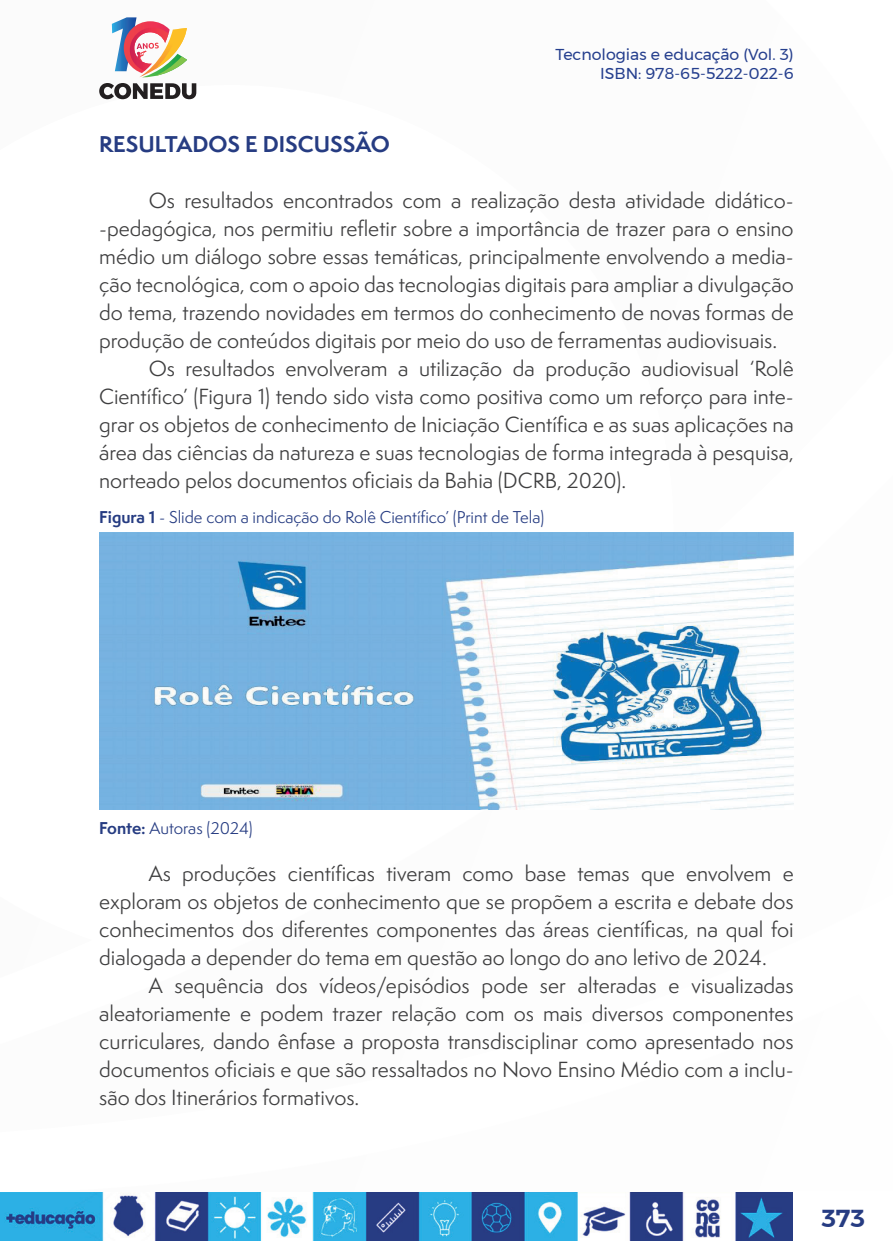
<style>
.page{position:relative;width:893px;height:1241px;background:#fff}
.page>*{position:absolute;margin:0;border:0;box-sizing:border-box;transform-origin:0 0}
.t1{font:600 24.5px "Montserrat";color:#263c82}
._8_SUBTÍTULO{font:700 21px "Semplicita Pro";color:#263c82}
._7_CORPO{font:20.12px/28px "Semplicita Pro";color:#3e3e3f;text-align:justify}
._9_LEGENDAS{font:15.75px "Semplicita Pro";color:#263c82}
.t2{font:15.75px/18.9px "Montserrat";color:#253f8e;text-align:right}
._13_FONTES{font:15.75px "Semplicita Pro";color:#263c82}
.s1{font-weight:700}
</style>
<div class="page">
<svg style="left:112px;top:17px;width:75px;height:60px"></svg>
<svg style="left:99px;top:83px;width:97px;height:16px"></svg>
<img style="left:0;top:1192px;width:793px;height:48px">
<img style="left:99px;top:532px;width:695px;height:277px">
<p class="t2" style="left:556px;top:45px;width:240px">Tecnologias e educação (Vol. 3)<br>ISBN: 978-65-5222-022-6</p>
<p class="_8_SUBTÍTULO" style="left:99px;top:128px;width:292px">RESULTADOS E DISCUSSÃO</p>
<p class="_7_CORPO" style="left:99px;top:186px;width:696px;text-indent:50px">Os resultados encontrados com a realização desta atividade didático--pedagógica, nos permitiu refletir sobre a importância de trazer para o ensino médio um diálogo sobre essas temáticas, principalmente envolvendo a media&shy;ção tecnológica, com o apoio das tecnologias digitais para ampliar a divulgação do tema, trazendo novidades em termos do conhecimento de novas formas de produção de conteúdos digitais por meio do uso de ferramentas audiovisuais.</p>
<p class="_7_CORPO" style="left:99px;top:354px;width:696px;text-indent:50px">Os resultados envolveram a utilização da produção audiovisual ‘Rolê Científico’ (Figura 1) tendo sido vista como positiva como um reforço para inte&shy;grar os objetos de conhecimento de Iniciação Científica e as suas aplicações na área das ciências da natureza e suas tecnologias de forma integrada à pesquisa, norteado pelos documentos oficiais da Bahia (DCRB, 2020).</p>
<p class="_9_LEGENDAS" style="left:99px;top:506px;width:446px"><span class="s1">Figura 1</span> - Slide com a indicação do Rolê Científico’ (Print de Tela)</p>
<p class="_13_FONTES" style="left:99px;top:817px;width:155px"><span class="s1">Fonte:</span> Autoras (2024)</p>
<p class="_7_CORPO" style="left:99px;top:858px;width:696px;text-indent:50px">As produções científicas tiveram como base temas que envolvem e exploram os objetos de conhecimento que se propõem a escrita e debate dos conhecimentos dos diferentes componentes das áreas científicas, na qual foi dialogada a depender do tema em questão ao longo do ano letivo de 2024.</p>
<p class="_7_CORPO" style="left:99px;top:970px;width:696px;text-indent:50px">A sequência dos vídeos/episódios pode ser alteradas e visualizadas aleatoriamente e podem trazer relação com os mais diversos componentes curriculares, dando ênfase a proposta transdisciplinar como apresentado nos documentos oficiais e que são ressaltados no Novo Ensino Médio com a inclu&shy;são dos Itinerários formativos.</p>
<p class="t1" style="left:822px;top:1198px;width:45px">373</p>
</div>
